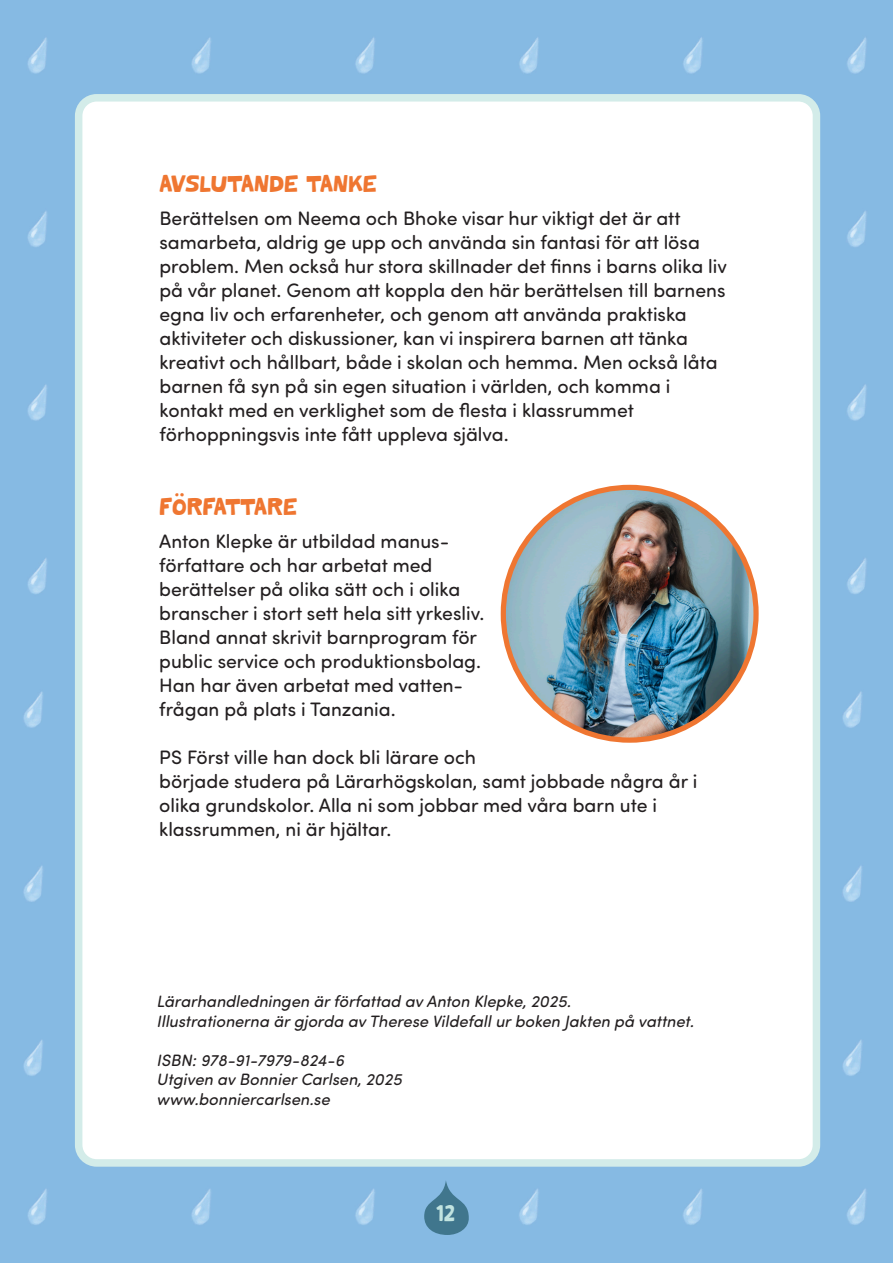
<style>
.page{position:relative;width:893px;height:1263px;background:#fff}
.page>*{position:absolute;margin:0;border:0;box-sizing:border-box;transform-origin:0 0}
.t1{font:24px "HF Bigcuat";color:#ef7631}
.t2{font:21px "HF Bigcuat";color:#c2e4e0}
.t3{font:19.5px/24px "Sofia Pro Soft";color:#231f20}
.t4{font:italic 16.5px/19.5px "Sofia Pro Soft";color:#231f20}
</style>
<div class="page">
<div style="left:0;top:23px;width:893px;height:647px;background:#86bae3"></div>
<div style="left:0;top:1120px;width:893px;height:143px;background:#86bae3"></div>
<div style="left:0;top:670px;width:893px;height:450px;background:#86bae3"></div>
<div style="left:79px;top:98px;width:737px;height:1065px;background:#fff;border-radius:18px"></div>
<div style="left:75px;top:94px;width:745px;height:1073px;border:8px solid #d3ece9;border-radius:18px"></div>
<svg style="left:424px;top:1180px;width:45px;height:55px;background:#5c91af"></svg>
<img style="left:503px;top:487px;width:253px;height:253px;border-radius:126px">
<p class="t1" style="left:159px;top:161px;width:219px">AVSLUTANDE TANKE</p>
<p class="t3" style="left:159px;top:206px;width:569px">Berättelsen om Neema och Bhoke visar hur viktigt det är att samarbeta, aldrig ge upp och använda sin fantasi för att lösa problem. Men också hur stora skillnader det finns i barns olika liv på vår planet. Genom att koppla den här berättelsen till barnens egna liv och erfarenheter, och genom att använda praktiska aktiviteter och diskussioner, kan vi inspirera barnen att tänka kreativt och hållbart, både i skolan och hemma. Men också låta barnen få syn på sin egen situation i världen, och komma i kontakt med en verklighet som de flesta i klassrummet förhoppningsvis inte fått uppleva själva.</p>
<p class="t1" style="left:159px;top:484px;width:139px">FÖRFATTARE</p>
<p class="t3" style="left:159px;top:529px;width:327px">Anton Klepke är utbildad manus&shy;författare och har arbetat med berättelser på olika sätt och i olika branscher i stort sett hela sitt yrkesliv.<br>Bland annat skrivit barnprogram för public service och produktionsbolag.<br>Han har även arbetat med vatten&shy;frågan på plats i Tanzania.</p>
<p class="t3" style="left:159px;top:745px;width:540px">PS Först ville han dock bli lärare och<br>började studera på Lärarhögskolan, samt jobbade några år i olika grundskolor. Alla ni som jobbar med våra barn ute i klassrummen, ni är hjältar.</p>
<p class="t4" style="left:157px;top:991px;width:539px">Lärarhandledningen är författad av Anton Klepke, 2025.<br>Illustrationerna är gjorda av Therese Vildefall ur boken Jakten på vattnet.</p>
<p class="t4" style="left:157px;top:1049px;width:189px">ISBN: 978-91-7979-824-6</p>
<p class="t4" style="left:157px;top:1069px;width:247px">Utgiven av Bonnier Carlsen, 2025</p>
<p class="t4" style="left:157px;top:1088px;width:175px">www.bonniercarlsen.se</p>
<p class="t2" style="left:436px;top:1194px;width:21px">12</p>
</div>
